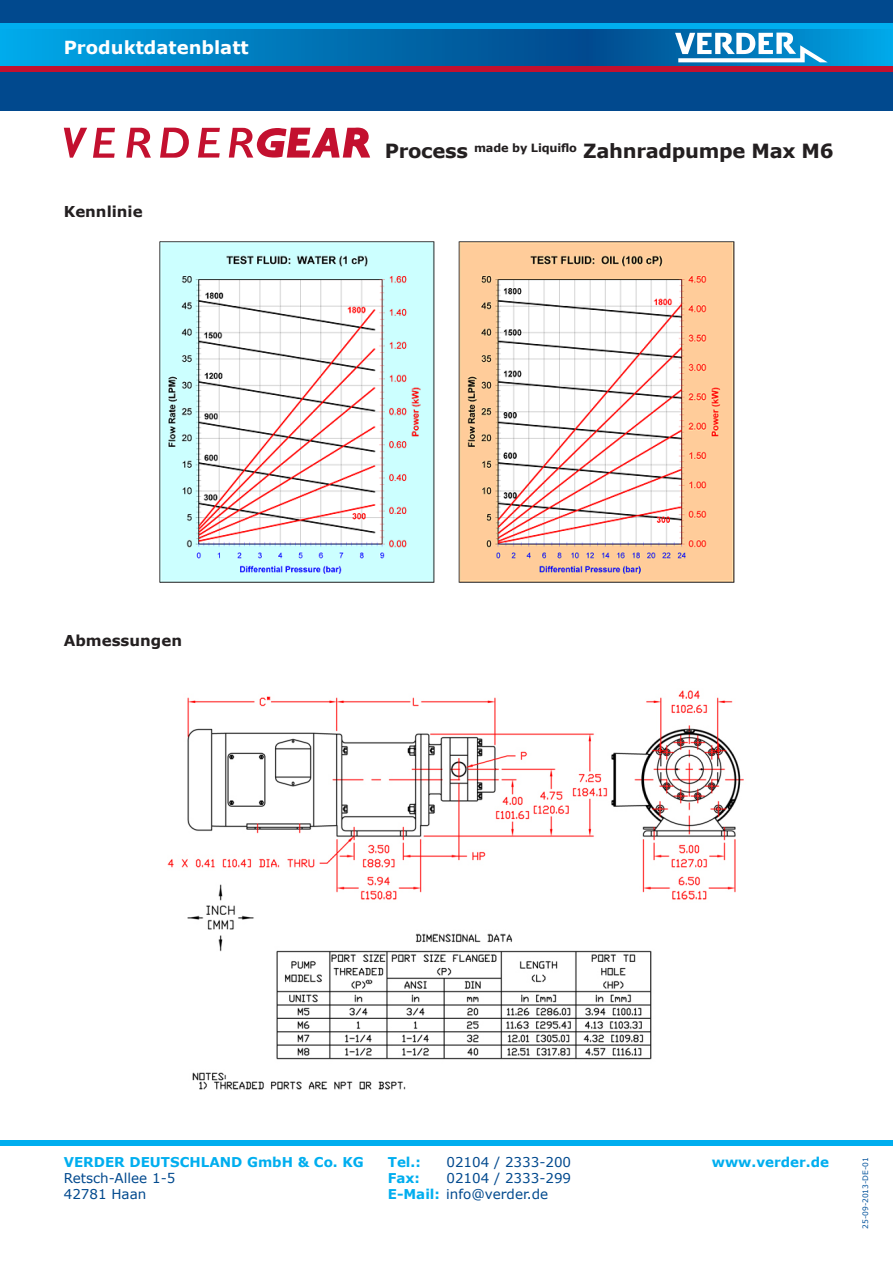
<style>
.page{position:relative;width:893px;height:1263px;background:#fff}
.page>*{position:absolute;margin:0;border:0;box-sizing:border-box;transform-origin:0 0}
.t1{font:700 19.5px "Verdana";letter-spacing:-.015em;color:#231f20}
.t2{font:700 18px "Verdana";color:#fff}
.t3{font:700 15px "Verdana";color:#231f20}
.t4{font:13.5px "Verdana";color:#01498e}
.t5{font:700 13.5px "Verdana";color:#00aeef}
.adress{font:7.5px "Verdana";color:#01519b}
.s1{font-weight:700;color:#00aeef}
</style>
<div class="page">
<svg style="left:93px;top:128px;width:22px;height:30px"></svg>
<svg style="left:160px;top:128px;width:29px;height:30px"></svg>
<svg style="left:198px;top:128px;width:22px;height:30px"></svg>
<svg style="left:64px;top:128px;width:23px;height:30px"></svg>
<svg style="left:126px;top:128px;width:25px;height:30px"></svg>
<svg style="left:229px;top:128px;width:141px;height:30px"></svg>
<img style="left:159px;top:241px;width:576px;height:342px">
<img style="left:167px;top:690px;width:577px;height:400px">
<div style="left:0;top:0;width:893px;height:111px;background:#01498e"></div>
<svg style="left:0;top:28px;width:893px;height:39px"></svg>
<div style="left:0;top:23px;width:893px;height:5px;background:#00aeef"></div>
<div style="left:0;top:67px;width:893px;height:5px;background:#c3102e"></div>
<svg style="left:675px;top:33px;width:153px;height:29px;background:#72b7db"></svg>
<div style="left:0;top:1140px;width:893px;height:5px;background:#00aeef"></div>
<p class="t2" style="left:64px;top:35px;width:186px">Produktdatenblatt</p>
<p class="t3" style="left:64px;top:201px;width:80px">Kennlinie</p>
<p class="t1" style="left:385px;top:138px;width:450px">Process <sup>made</sup> <sup>by</sup> <sup>Liquiflo</sup> Zahnradpumpe Max M6</p>
<p class="t3" style="left:64px;top:630px;width:120px">Abmessungen</p>
<p class="t5" style="left:64px;top:1152px;width:302px">VERDER DEUTSCHLAND GmbH &amp; Co. KG</p>
<p class="t5" style="left:388px;top:1152px;width:35px">Tel.:</p>
<p class="t4" style="left:446px;top:1153px;width:126px">02104 / 2333-200</p>
<p class="t5" style="left:712px;top:1152px;width:119px">www.verder.de</p>
<p class="t4" style="left:64px;top:1169px;width:113px">Retsch-Allee 1-5</p>
<p class="t5" style="left:388px;top:1169px;width:34px">Fax:</p>
<p class="t4" style="left:446px;top:1169px;width:126px">02104 / 2333-299</p>
<p class="t4" style="left:64px;top:1185px;width:84px">42781 Haan</p>
<p class="t4" style="left:388px;top:1185px;width:162px"><span class="s1">E-Mail:</span> info@verder.de</p>
<p class="adress" style="left:860px;top:1229px;width:73px;rotate:-90deg">25-09-2013-DE-01</p>
</div>
